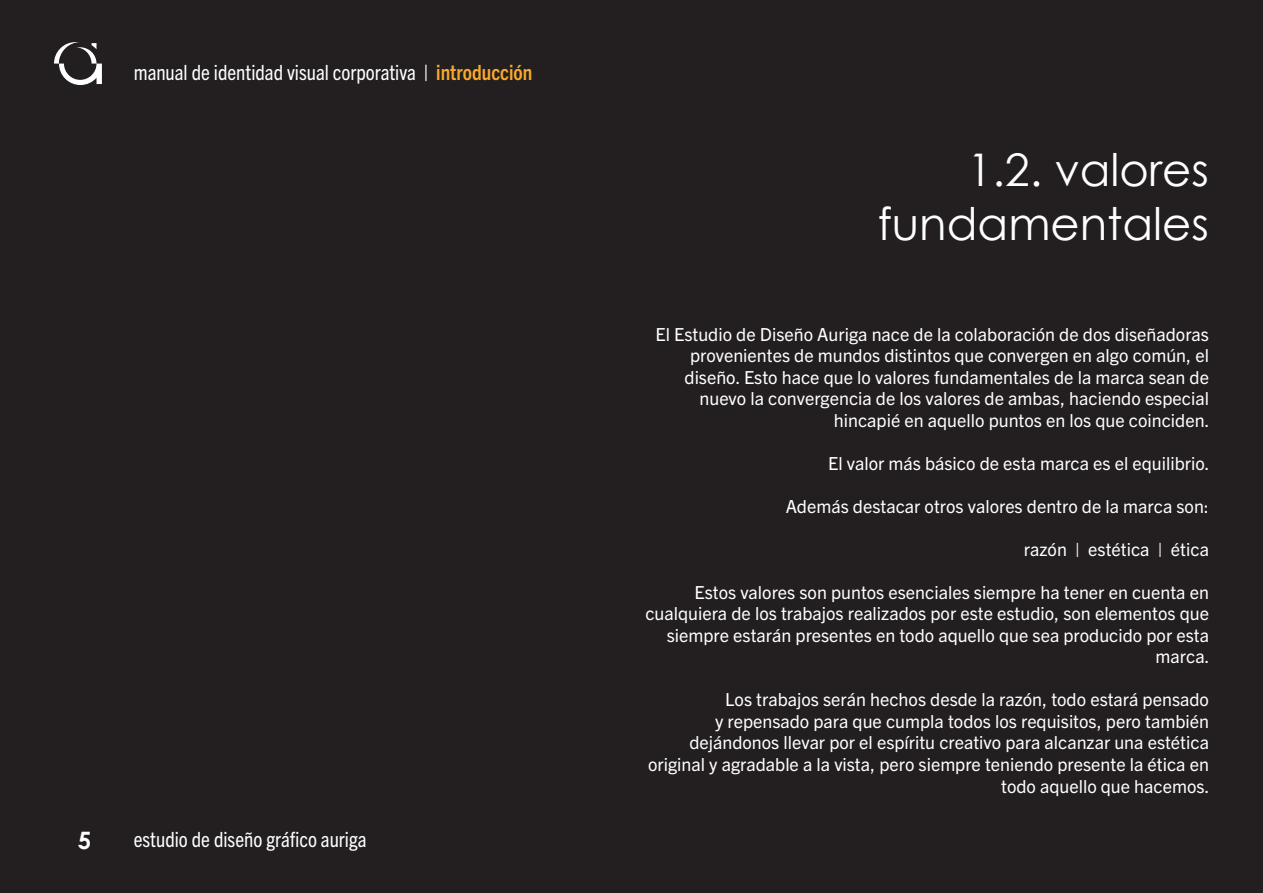
<style>
.page{position:relative;width:1263px;height:893px;background:#231f20}
.page>*{position:absolute;margin:0;border:0;box-sizing:border-box;transform-origin:0 0}
.t1{font:45px/54px "Century Gothic";color:#fff;text-align:right}
.t2{font:700 24px "Century Gothic";color:#fff}
.t3{font:condensed 21px "Trade Gothic Next LT Pro";color:#fff}
.t4{font:18px/21.6px "Trade Gothic Next LT Pro";color:#fff;text-align:right}
.s1{font-weight:700;color:#faa92c}
</style>
<div class="page">
<svg style="left:54px;top:42px;width:48px;height:43px"></svg>
<p class="t3" style="left:134px;top:58px;width:400px">manual de identidad visual corporativa | <span class="s1">introducción</span></p>
<h2 class="t2" style="left:78px;top:825px;width:15px">5</h2>
<p class="t3" style="left:134px;top:825px;width:234px">estudio de diseño gráfico auriga</p>
<h1 class="t1" style="left:878px;top:142px;width:333px">1.2. valores fundamentales</h1>
<p class="t4" style="left:655px;top:322px;width:556px">El Estudio de Diseño Auriga nace de la colaboración de dos diseñadoras provenientes de mundos distintos que convergen en algo común, el diseño. Esto hace que lo valores fundamentales de la marca sean de nuevo la convergencia de los valores de ambas, haciendo especial hincapié en aquello puntos en los que coinciden.</p>
<p class="t4" style="left:828px;top:451px;width:383px">El valor más básico de esta marca es el equilibrio.</p>
<p class="t4" style="left:786px;top:494px;width:425px">Además destacar otros valores dentro de la marca son:</p>
<p class="t4" style="left:1024px;top:537px;width:186px">razón | estética | ética</p>
<p class="t4" style="left:645px;top:580px;width:566px">Estos valores son puntos esenciales siempre ha tener en cuenta en cualquiera de los trabajos realizados por este estudio, son elementos que siempre estarán presentes en todo aquello que sea producido por esta marca.</p>
<p class="t4" style="left:648px;top:688px;width:563px">Los trabajos serán hechos desde la razón, todo estará pensado<br>y repensado para que cumpla todos los requisitos, pero también dejándonos llevar por el espíritu creativo para alcanzar una estética original y agradable a la vista, pero siempre teniendo presente la ética en todo aquello que hacemos.</p>
</div>
